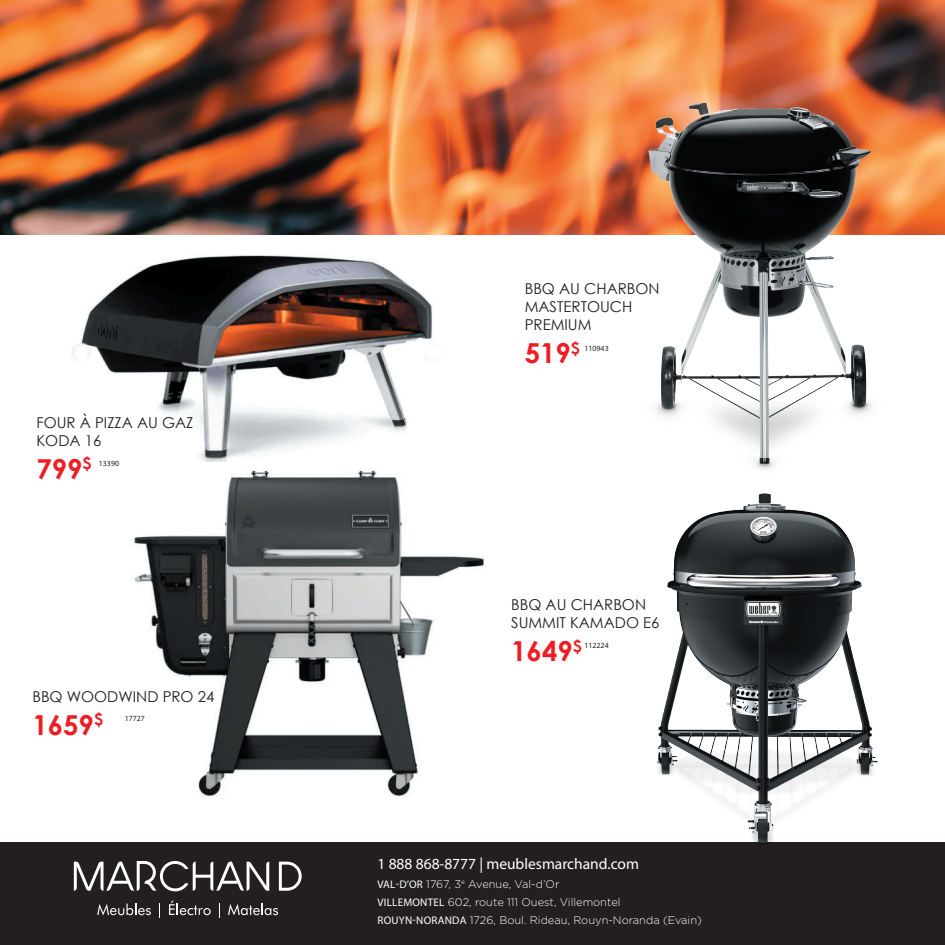
<style>
.page{position:relative;width:945px;height:945px;background:#fff}
.page>*{position:absolute;margin:0;border:0;box-sizing:border-box;transform-origin:0 0}
.t1{font:700 27.5px "Century Gothic";color:#ee1d23}
.t2{font:15.5px "Myriad Pro";color:#fff}
.t3{font:15px/18px "Century Gothic";color:#231f20}
.t4{font:300 11.12px/18.2px "Gotham";color:#fff}
.t5{font:7.88px "Myriad Pro";color:#231f20}
.s1{font-family:"Century Gothic";font-weight:700;font-size:27.5px;color:#ee1d23}
.s2{font-family:"Century Gothic";font-weight:700;font-size:16px;color:#ee1d23}
.s3{font-family:"Myriad Pro";font-weight:400}
</style>
<div class="page">
<div style="left:0;top:843px;width:945px;height:102px;background:#231f20"></div>
<img style="left:0;top:0;width:945px;height:234px">
<svg style="left:74px;top:861px;width:195px;height:30px"></svg>
<svg style="left:279px;top:862px;width:23px;height:29px"></svg>
<svg style="left:97px;top:904px;width:54px;height:11px"></svg>
<svg style="left:159px;top:903px;width:1px;height:15px"></svg>
<svg style="left:169px;top:901px;width:42px;height:14px"></svg>
<svg style="left:219px;top:903px;width:1px;height:15px"></svg>
<svg style="left:228px;top:904px;width:50px;height:11px"></svg>
<img style="left:134px;top:461px;width:351px;height:336px">
<img style="left:591px;top:74px;width:323px;height:377px">
<img style="left:627px;top:451px;width:261px;height:393px">
<img style="left:72px;top:255px;width:361px;height:206px">
<h3 class="t3" style="left:36px;top:413px;width:159px">FOUR À PIZZA AU GAZ<br>KODA 16</h3>
<p class="t5" style="left:36px;top:458px;width:84px"><span class="s1">799</span><span class="s2">$</span> 13390</p>
<h3 class="t3" style="left:32px;top:687px;width:184px">BBQ WOODWIND PRO 24</h3>
<h1 class="t1" style="left:32px;top:707px;width:72px">1659<sup>$</sup></h1>
<p class="t5" style="left:125px;top:714px;width:22px">17727</p>
<h3 class="t3" style="left:525px;top:279px;width:136px">BBQ AU CHARBON<br>MASTERTOUCH<br>PREMIUM</h3>
<p class="t5" style="left:525px;top:344px;width:85px"><span class="s1">519</span><span class="s2">$</span> 110943</p>
<h3 class="t3" style="left:511px;top:595px;width:150px">BBQ AU CHARBON<br>SUMMIT KAMADO E6</h3>
<p class="t5" style="left:511px;top:640px;width:99px"><span class="s1">1649</span><span class="s2">$</span> 112224</p>
<h2 class="t2" style="left:377px;top:855px;width:263px">1 888 868-8777 | meublesmarchand.com</h2>
<p class="t4" style="left:378px;top:874px;width:326px"><span class="s3">VAL-D’OR</span> 1767, 3<sup>e</sup> Avenue, Val-d’Or<br><span class="s3">VILLEMONTEL</span> 602, route 111 Ouest, Villemontel<br><span class="s3">ROUYN-NORANDA</span> 1726, Boul. Rideau, Rouyn-Noranda (Evain)</p>
</div>
